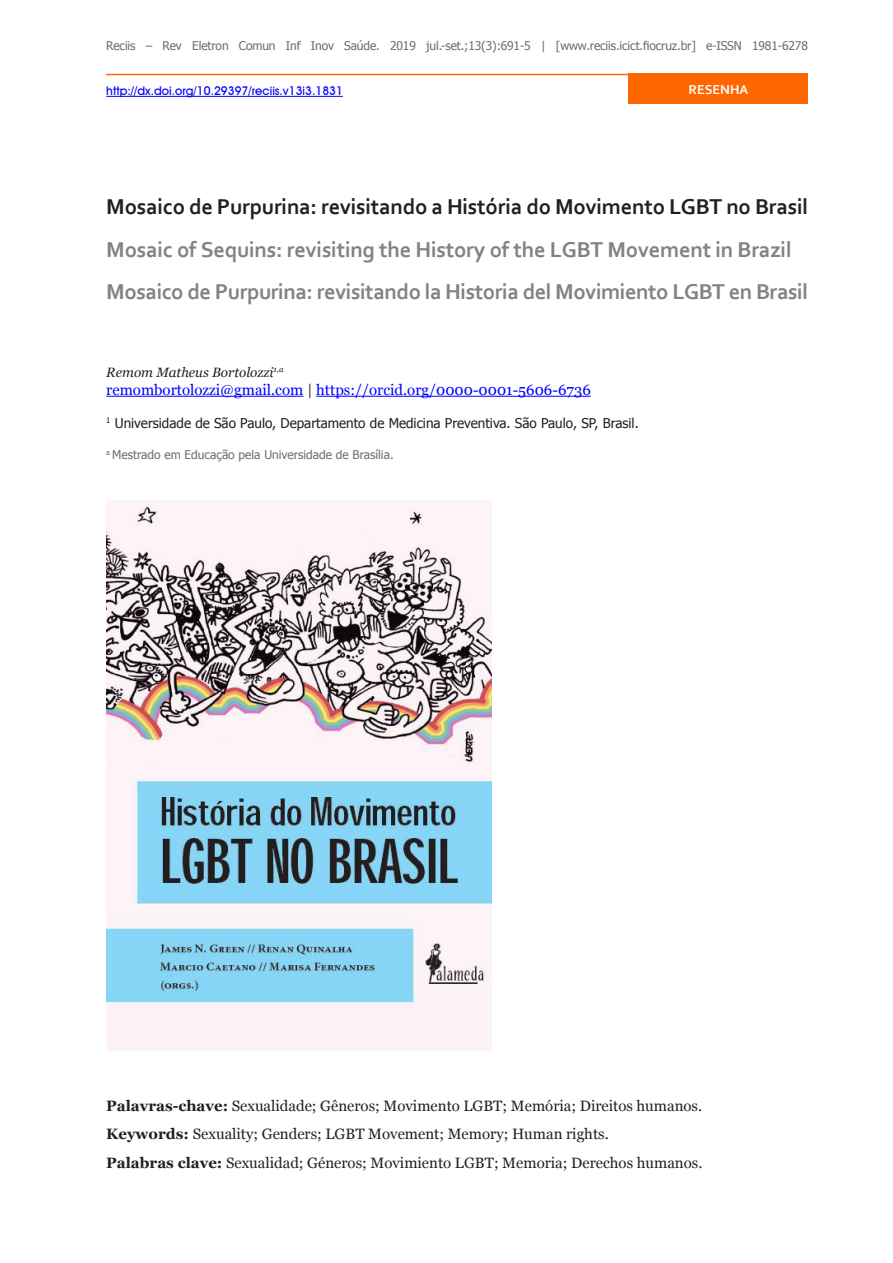
<style>
.page{position:relative;width:893px;height:1263px;background:#fff}
.page>*{position:absolute;margin:0;border:0;box-sizing:border-box;transform-origin:0 0}
.t1{font:700 22.5px/42.5px "Corbel";letter-spacing:-.02em;color:#808285}
.t2{font:700 22.5px "Corbel";letter-spacing:-.01em;color:#231f20}
.t3{font:15px/28.5px "Georgia";color:#231f20}
.t4{font:15px "Georgia";color:#00f}
.t5{font:13.5px "Tahoma";color:#231f20}
.t6{font:italic 13.5px "Georgia";color:#231f20}
.t7{font:700 13.5px "Corbel";color:#fff}
.t8{font:12px "Tahoma";letter-spacing:-.01em;color:#6c6d70}
.t9{font:500 12px "Avant Garde IT Cby BT";color:#00f}
.s1{color:#231f20}
.s2{font-weight:700}
</style>
<div class="page">
<hr style="left:106px;top:96px;width:237px;height:1px;background:#00f">
<hr style="left:106px;top:396px;width:197px;height:1px;background:#00f">
<hr style="left:316px;top:396px;width:275px;height:1px;background:#00f">
<img style="left:106px;top:501px;width:386px;height:549px">
<hr style="left:106px;top:74px;width:561px;height:1px;background:#f60">
<div style="left:629px;top:74px;width:179px;height:30px;background:#f60"></div>
<p class="t8" style="left:106px;top:38px;width:703px">Reciis – Rev Eletron Comun Inf Inov Saúde. 2019 jul.-set.;13(3):691-5 | [www.reciis.icict.fiocruz.br] e-ISSN 1981-6278</p>
<p class="t9" style="left:106px;top:84px;width:238px">http://dx.doi.org/10.29397/reciis.v13i3.1831</p>
<p class="t7" style="left:689px;top:81px;width:61px">RESENHA</p>
<h1 class="t2" style="left:106px;top:193px;width:703px">Mosaico de Purpurina: revisitando a História do Movimento LGBT no Brasil</h1>
<h1 class="t1" style="left:106px;top:228px;width:703px">Mosaic of Sequins: revisiting the History of the LGBT Movement in Brazil<br>Mosaico de Purpurina: revisitando la Historia del Movimiento LGBT en Brasil</h1>
<p class="t6" style="left:106px;top:364px;width:179px">Remom Matheus Bortolozzi<sup>1,a</sup></p>
<p class="t4" style="left:106px;top:381px;width:486px">remombortolozzi@gmail.com <span class="s1">|</span> https://orcid.org/0000-0001-5606-6736</p>
<p class="t5" style="left:106px;top:414px;width:534px"><sup>1</sup> Universidade de São Paulo, Departamento de Medicina Preventiva. São Paulo, SP, Brasil.</p>
<p class="t8" style="left:106px;top:447px;width:289px"><sup>a</sup> Mestrado em Educação pela Universidade de Brasília.</p>
<p class="t3" style="left:106px;top:1092px;width:598px"><span class="s2">Palavras-chave:</span> Sexualidade; Gêneros; Movimento LGBT; Memória; Direitos humanos.<br><span class="s2">Keywords:</span> Sexuality; Genders; LGBT Movement; Memory; Human rights.<br><span class="s2">Palabras clave:</span> Sexualidad; Géneros; Movimiento LGBT; Memoria; Derechos humanos.</p>
</div>
